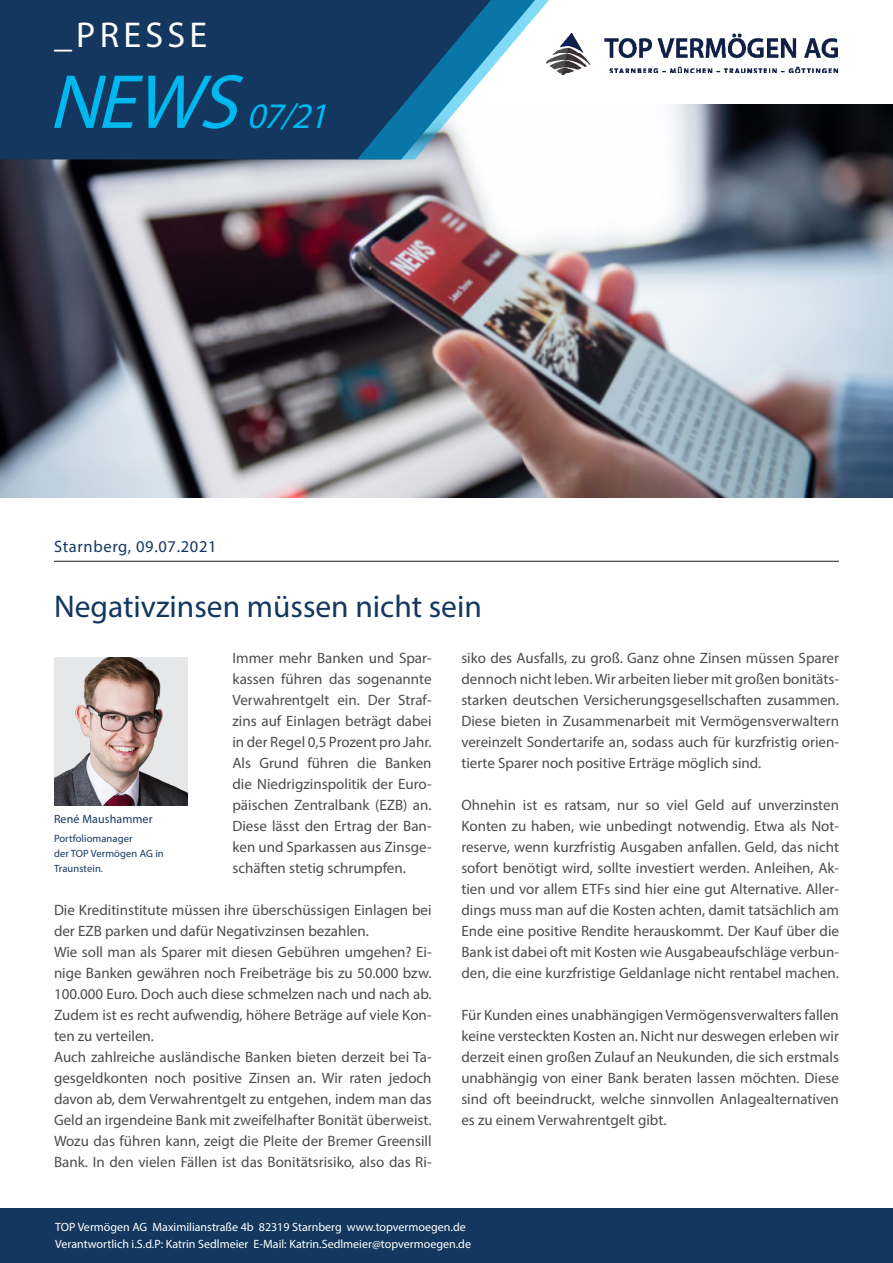
<style>
.page{position:relative;width:893px;height:1263px;background:#fff}
.page>*{position:absolute;margin:0;border:0;box-sizing:border-box;transform-origin:0 0}
.t1{font:italic 36px "Myriad Pro";color:#00b7f0}
.t2{font:36px "Myriad Pro";letter-spacing:.12em;color:#fff}
.Copy_The_Sans{font:31.5px "Myriad Pro";color:#14375f}
.Copy_The_Sans-2{font:16.5px "Myriad Pro";letter-spacing:.04em;color:#14375f}
.Copy_The_Sans-3{font:15px/21px "Myriad Pro";color:#4b4c4d;text-align:justify}
.Copy_The_Sans-4{font:12px "Myriad Pro";color:#fff}
.t3{font:12px "Myriad Pro";letter-spacing:.01em;color:#14375f}
.t4{font:10.5px/15px "Myriad Pro";letter-spacing:.01em;color:#14375f}
.s1{font-size:77.4px}
</style>
<div class="page">
<img style="left:0;top:104px;width:893px;height:393px">
<div style="left:0;top:1209px;width:893px;height:54px;background:#14375f"></div>
<img style="left:54px;top:657px;width:133px;height:148px">
<img style="left:549px;top:34px;width:288px;height:40px">
<div style="left:0;top:0;width:357px;height:159px;background:#14375f"></div>
<svg style="left:357px;top:0;width:192px;height:159px"></svg>
<hr style="left:54px;top:561px;width:785px;height:1px;background:#231f20">
<p class="t2" style="left:54px;top:13px;width:155px">_PRESSE</p>
<p class="t1" style="left:48px;top:94px;width:291px"><span class="s1">NEWS</span>07/21</p>
<p class="Copy_The_Sans-2" style="left:54px;top:537px;width:164px">Starnberg, 09.07.2021</p>
<p class="Copy_The_Sans" style="left:54px;top:586px;width:429px">Negativzinsen müssen nicht sein</p>
<p class="Copy_The_Sans-3" style="left:232px;top:647px;width:201px">Immer mehr Banken und Spar&shy;kassen führen das sogenannte Verwahrentgelt ein. Der Straf&shy;zins auf Einlagen beträgt dabei in der Regel 0,5 Prozent pro Jahr.<br>Als Grund führen die Banken die Niedrigzinspolitik der Euro&shy;päischen Zentralbank (EZB) an.<br>Diese lässt den Ertrag der Ban&shy;ken und Sparkassen aus Zinsge&shy;schäften stetig schrumpfen.</p>
<p class="Copy_The_Sans-3" style="left:54px;top:899px;width:379px">Die Kreditinstitute müssen ihre überschüssigen Einlagen bei der EZB parken und dafür Negativzinsen bezahlen.</p>
<p class="Copy_The_Sans-3" style="left:54px;top:941px;width:379px">Wie soll man als Sparer mit diesen Gebühren umgehen? Ei&shy;nige Banken gewähren noch Freibeträge bis zu 50.000 bzw.<br>100.000 Euro. Doch auch diese schmelzen nach und nach ab.<br>Zudem ist es recht aufwendig, höhere Beträge auf viele Kon&shy;ten zu verteilen.</p>
<p class="Copy_The_Sans-3" style="left:54px;top:1046px;width:379px">Auch zahlreiche ausländische Banken bieten derzeit bei Ta&shy;gesgeldkonten noch positive Zinsen an. Wir raten jedoch davon ab, dem Verwahrentgelt zu entgehen, indem man das Geld an irgendeine Bank mit zweifelhafter Bonität überweist.<br>Wozu das führen kann, zeigt die Pleite der Bremer Greensill Bank. In den vielen Fällen ist das Bonitätsrisiko, also das Ri-</p>
<p class="t3" style="left:54px;top:811px;width:100px">René Maushammer</p>
<p class="t4" style="left:54px;top:831px;width:111px">Portfoliomanager<br>der TOP Vermögen AG in<br>Traunstein.</p>
<p class="Copy_The_Sans-3" style="left:461px;top:647px;width:379px">siko des Ausfalls, zu groß. Ganz ohne Zinsen müssen Sparer dennoch nicht leben. Wir arbeiten lieber mit großen bonitäts&shy;starken deutschen Versicherungsgesellschaften zusammen.<br>Diese bieten in Zusammenarbeit mit Vermögensverwaltern vereinzelt Sondertarife an, sodass auch für kurzfristig orien&shy;tierte Sparer noch positive Erträge möglich sind.</p>
<p class="Copy_The_Sans-3" style="left:461px;top:794px;width:379px">Ohnehin ist es ratsam, nur so viel Geld auf unverzinsten Konten zu haben, wie unbedingt notwendig. Etwa als Not&shy;reserve, wenn kurzfristig Ausgaben anfallen. Geld, das nicht sofort benötigt wird, sollte investiert werden. Anleihen, Ak&shy;tien und vor allem ETFs sind hier eine gut Alternative. Aller&shy;dings muss man auf die Kosten achten, damit tatsächlich am Ende eine positive Rendite herauskommt. Der Kauf über die Bank ist dabei oft mit Kosten wie Ausgabeaufschläge verbun&shy;den, die eine kurzfristige Geldanlage nicht rentabel machen.</p>
<p class="Copy_The_Sans-3" style="left:461px;top:1004px;width:379px">Für Kunden eines unabhängigen Vermögensverwalters fallen keine versteckten Kosten an. Nicht nur deswegen erleben wir derzeit einen großen Zulauf an Neukunden, die sich erstmals unabhängig von einer Bank beraten lassen möchten. Diese sind oft beeindruckt, welche sinnvollen Anlagealternativen es zu einem Verwahrentgelt gibt.</p>
<p class="Copy_The_Sans-4" style="left:55px;top:1220px;width:412px">TOP Vermögen AG Maximilianstraße 4b 82319 Starnberg www.topvermoegen.de</p>
<p class="Copy_The_Sans-4" style="left:55px;top:1237px;width:417px">Verantwortlich i.S.d.P: Katrin Sedlmeier E-Mail: Katrin.Sedlmeier@topvermoegen.de</p>
</div>
